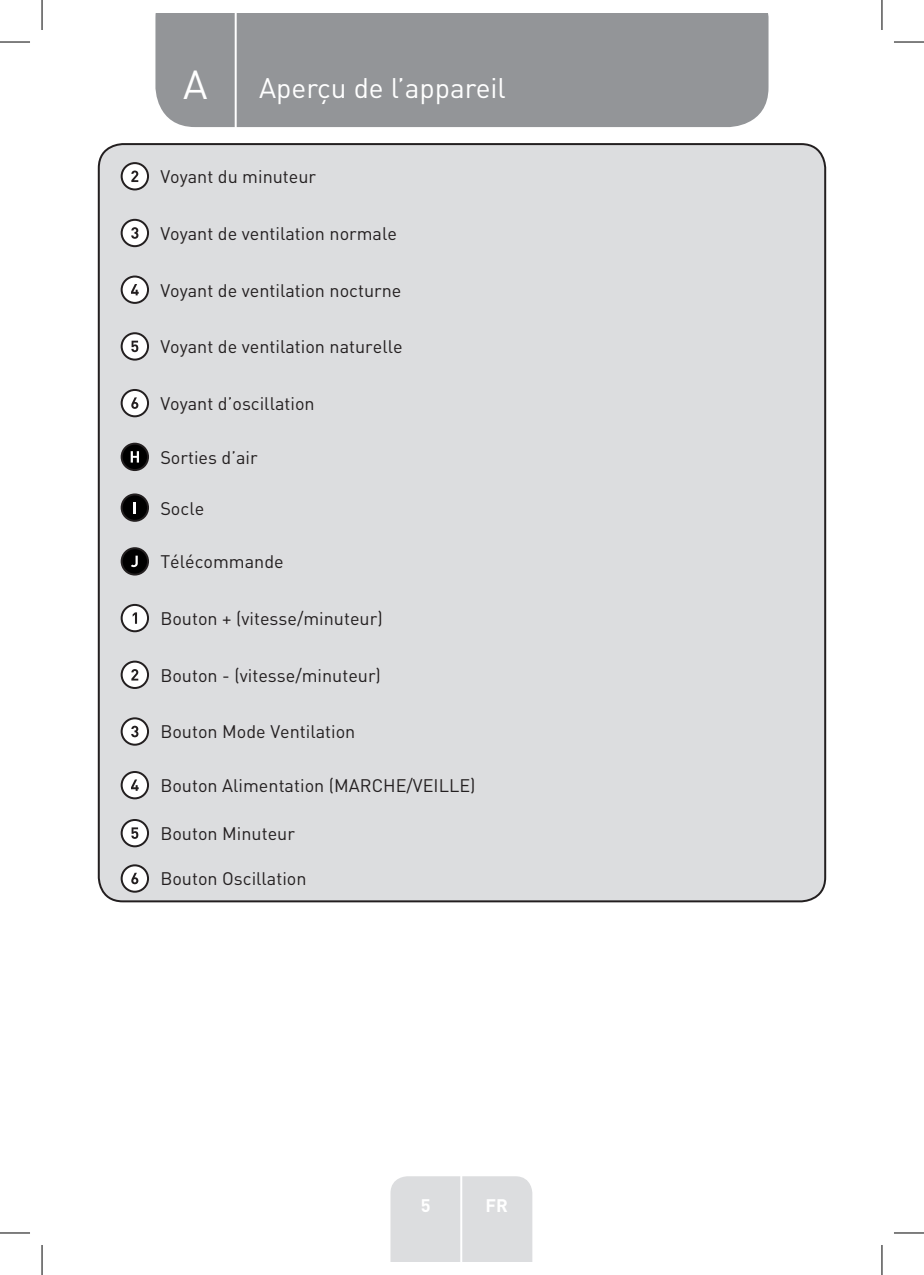
<style>
.page{position:relative;width:924px;height:1275px;background:#fff}
.page>*{position:absolute;margin:0;border:0;box-sizing:border-box;transform-origin:0 0}
.t1{font:40px "DIN Pro";color:#fff}
.TitreGauche__gabarit{font:28px "DIN Pro";color:#fff}
.Left__Table{font:18px "DIN Pro";color:#231f20}
.t2{font:700 18px "DIN Pro";color:#fff}
</style>
<div class="page">
<div style="left:155px;top:14px;width:613px;height:113px;background:#939598"></div>
<div style="left:390px;top:1176px;width:142px;height:85px;background:#dcdddf"></div>
<hr style="left:460px;top:1153px;width:2px;height:108px;background:#fff">
<hr style="left:234px;top:14px;width:2px;height:116px;background:#fff">
<div style="left:99px;top:144px;width:725px;height:757px;background:#dcdddf;border-radius:24px"></div>
<div style="left:122px;top:163px;width:26px;height:26px;background:#fff;border-radius:50%"></div>
<div style="left:121px;top:162px;width:28px;height:28px;border:2px solid #231f20;border-radius:50%"></div>
<svg style="left:131px;top:170px;width:7px;height:12px"></svg>
<div style="left:122px;top:220px;width:26px;height:26px;background:#fff;border-radius:50%"></div>
<div style="left:121px;top:219px;width:28px;height:28px;border:2px solid #231f20;border-radius:50%"></div>
<svg style="left:131px;top:227px;width:7px;height:12px"></svg>
<div style="left:122px;top:276px;width:26px;height:27px;background:#fff;border-radius:50%"></div>
<div style="left:121px;top:275px;width:28px;height:29px;border:2px solid #231f20;border-radius:50%"></div>
<svg style="left:131px;top:284px;width:8px;height:11px"></svg>
<svg style="left:122px;top:333px;width:26px;height:26px"></svg>
<div style="left:121px;top:332px;width:28px;height:28px;border:2px solid #231f20;border-radius:50%"></div>
<svg style="left:131px;top:341px;width:7px;height:11px"></svg>
<div style="left:122px;top:390px;width:26px;height:26px;background:#fff;border-radius:50%"></div>
<div style="left:121px;top:389px;width:28px;height:28px;border:2px solid #231f20;border-radius:50%"></div>
<svg style="left:131px;top:397px;width:7px;height:12px"></svg>
<div style="left:122px;top:444px;width:26px;height:26px;background:#000;border-radius:50%"></div>
<div style="left:121px;top:443px;width:28px;height:28px;border:2px solid #231f20;border-radius:50%"></div>
<svg style="left:131px;top:451px;width:8px;height:11px"></svg>
<div style="left:122px;top:494px;width:26px;height:27px;background:#000;border-radius:50%"></div>
<div style="left:121px;top:493px;width:28px;height:29px;border:2px solid #231f20;border-radius:50%"></div>
<svg style="left:134px;top:502px;width:2px;height:11px"></svg>
<div style="left:122px;top:548px;width:26px;height:26px;background:#000;border-radius:50%"></div>
<div style="left:121px;top:547px;width:28px;height:28px;border:2px solid #231f20;border-radius:50%"></div>
<svg style="left:131px;top:555px;width:7px;height:12px"></svg>
<div style="left:122px;top:605px;width:26px;height:26px;background:#fff;border-radius:50%"></div>
<div style="left:121px;top:604px;width:28px;height:28px;border:2px solid #231f20;border-radius:50%"></div>
<svg style="left:133px;top:612px;width:4px;height:12px"></svg>
<svg style="left:122px;top:661px;width:26px;height:27px"></svg>
<div style="left:121px;top:660px;width:28px;height:29px;border:2px solid #231f20;border-radius:50%"></div>
<svg style="left:131px;top:669px;width:7px;height:11px"></svg>
<div style="left:122px;top:718px;width:26px;height:26px;background:#fff;border-radius:50%"></div>
<div style="left:121px;top:717px;width:28px;height:28px;border:2px solid #231f20;border-radius:50%"></div>
<svg style="left:131px;top:725px;width:7px;height:12px"></svg>
<div style="left:122px;top:772px;width:26px;height:26px;background:#fff;border-radius:50%"></div>
<div style="left:121px;top:771px;width:28px;height:28px;border:2px solid #231f20;border-radius:50%"></div>
<svg style="left:131px;top:779px;width:8px;height:12px"></svg>
<div style="left:122px;top:820px;width:26px;height:26px;background:#fff;border-radius:50%"></div>
<div style="left:121px;top:819px;width:28px;height:28px;border:2px solid #231f20;border-radius:50%"></div>
<svg style="left:131px;top:827px;width:7px;height:12px"></svg>
<div style="left:122px;top:865px;width:26px;height:26px;background:#fff;border-radius:50%"></div>
<div style="left:121px;top:864px;width:28px;height:28px;border:2px solid #231f20;border-radius:50%"></div>
<svg style="left:131px;top:872px;width:7px;height:12px"></svg>
<hr style="left:0;top:42px;width:30px;height:1px;background:#000">
<hr style="left:893px;top:42px;width:30px;height:1px;background:#000">
<hr style="left:0;top:1232px;width:30px;height:1px;background:#000">
<hr style="left:893px;top:1232px;width:30px;height:1px;background:#000">
<hr style="left:42px;top:0;width:1px;height:30px;background:#000">
<hr style="left:42px;top:1245px;width:1px;height:30px;background:#000">
<hr style="left:881px;top:0;width:1px;height:30px;background:#000">
<hr style="left:881px;top:1245px;width:1px;height:30px;background:#000">
<p class="t1" style="left:183px;top:57px;width:26px">A</p>
<p class="TitreGauche__gabarit" style="left:259px;top:69px;width:248px">Aperçu de l’appareil</p>
<p class="Left__Table" style="left:160px;top:164px;width:157px">Voyant du minuteur</p>
<p class="Left__Table" style="left:160px;top:221px;width:238px">Voyant de ventilation normale</p>
<p class="Left__Table" style="left:160px;top:278px;width:242px">Voyant de ventilation nocturne</p>
<p class="Left__Table" style="left:160px;top:334px;width:244px">Voyant de ventilation naturelle</p>
<p class="Left__Table" style="left:160px;top:391px;width:156px">Voyant d’oscillation</p>
<p class="Left__Table" style="left:160px;top:445px;width:99px">Sorties d’air</p>
<p class="Left__Table" style="left:160px;top:496px;width:45px">Socle</p>
<p class="Left__Table" style="left:160px;top:549px;width:125px">Télécommande</p>
<p class="Left__Table" style="left:160px;top:606px;width:224px">Bouton + (vitesse/minuteur)</p>
<p class="Left__Table" style="left:160px;top:663px;width:222px">Bouton - (vitesse/minuteur)</p>
<p class="Left__Table" style="left:160px;top:719px;width:196px">Bouton Mode Ventilation</p>
<p class="Left__Table" style="left:160px;top:773px;width:316px">Bouton Alimentation (MARCHE/VEILLE)</p>
<p class="Left__Table" style="left:160px;top:821px;width:136px">Bouton Minuteur</p>
<p class="Left__Table" style="left:160px;top:866px;width:148px">Bouton Oscillation</p>
<p class="t2" style="left:420px;top:1192px;width:11px">5</p>
<p class="t2" style="left:485px;top:1192px;width:24px">FR</p>
</div>
